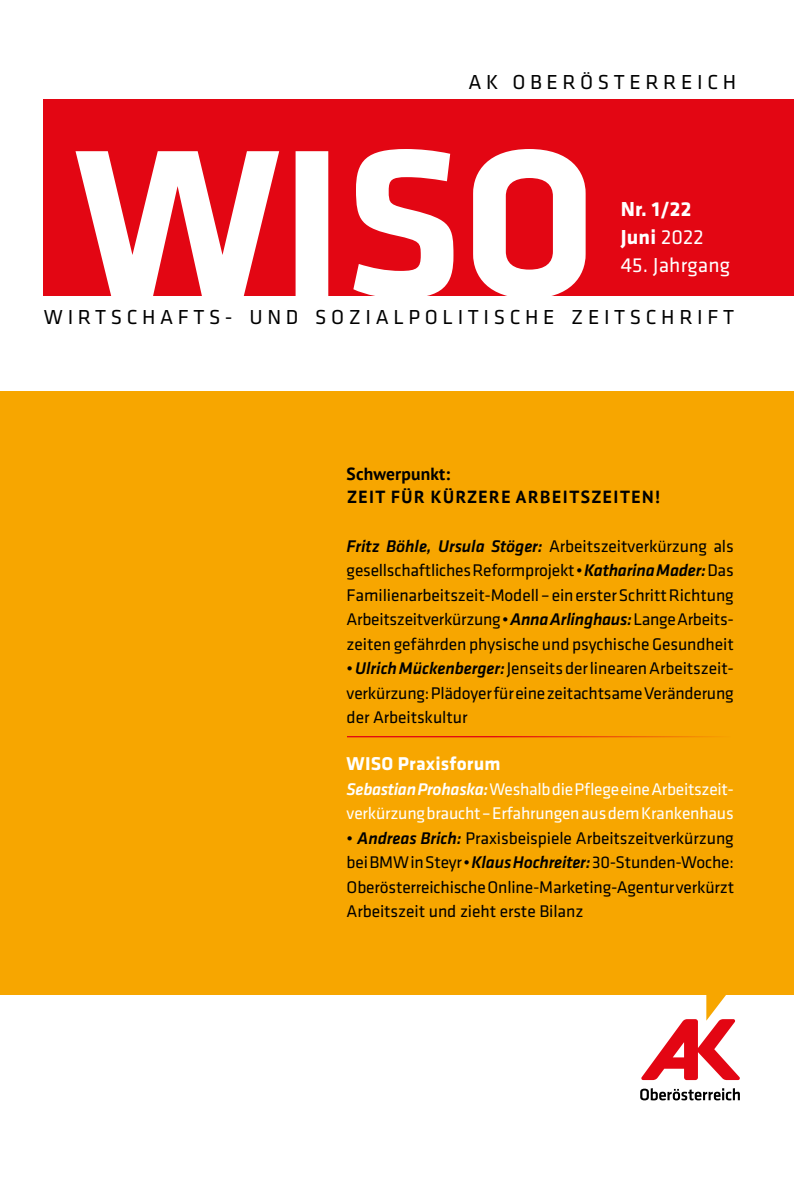
<style>
.page{position:relative;width:794px;height:1191px;background:#fff}
.page>*{position:absolute;margin:0;border:0;box-sizing:border-box;transform-origin:0 0}
.t1{font:21px "Klavika";letter-spacing:.22em;color:#000}
.t2{font:700 21px/28px "Klavika";letter-spacing:.01em;color:#fff}
.t3{font:21px "Klavika";letter-spacing:.01em;color:#fff}
.t4{font:700 19.25px "Klavika";letter-spacing:.01em;color:#fff}
.t5{font:17.5px/24.5px "Klavika";letter-spacing:-.005em;color:#000;text-align:justify}
.t6{font:17.5px/24.5px "Klavika";letter-spacing:-.01em;color:#fff}
.t7{font:700 17.5px/22.8px "PT Sans";letter-spacing:.09em;color:#000}
.s1{font-weight:400}
.s2{font-weight:500;font-style:italic}
</style>
<div class="page">
<div style="left:0;top:391px;width:794px;height:603px;background:#f7a600"></div>
<svg style="left:640px;top:1088px;width:100px;height:12px"></svg>
<hr style="left:347px;top:736px;width:384px;height:1px;background:#e30613">
<div style="left:44px;top:100px;width:750px;height:196px;background:#e30613"></div>
<svg style="left:76px;top:149px;width:509px;height:147px;fill:#fff"></svg>
<svg style="left:641px;top:994px;width:113px;height:86px"></svg>
<p class="t1" style="left:468px;top:69px;width:269px">AK OBERÖSTERREICH</p>
<p class="t2" style="left:621px;top:194px;width:84px">Nr. 1/22<br>Juni <span class="s1">2022</span></p>
<p class="t3" style="left:621px;top:251px;width:111px">45. Jahrgang</p>
<p class="t1" style="left:44px;top:303px;width:691px">WIRTSCHAFTS- UND SOZIALPOLITISCHE ZEITSCHRIFT</p>
<p class="t7" style="left:347px;top:462px;width:315px">Schwerpunkt:<br>ZEIT FÜR KÜRZERE ARBEITSZEITEN!</p>
<p class="t5" style="left:347px;top:533px;width:389px"><span class="s2">Fritz Böhle, Ursula Stöger:</span> Arbeitszeitverkürzung als gesellschaftliches Reformprojekt • <span class="s2">Katharina Mader:</span> Das Familienarbeitszeit-Modell – ein erster Schritt Richtung Arbeitszeitverkürzung • <span class="s2">Anna Arlinghaus:</span> Lange Arbeits&shy;zeiten gefährden physische und psychische Gesundheit</p>
<p class="t5" style="left:347px;top:655px;width:389px">• <span class="s2">Ulrich Mückenberger:</span> Jenseits der linearen Arbeitszeit&shy;verkürzung: Plädoyer für eine zeitachtsame Veränderung der Arbeitskultur</p>
<p class="t4" style="left:347px;top:750px;width:156px">WISO Praxisforum</p>
<p class="t6" style="left:347px;top:776px;width:389px"><span class="s2">Sebastian Prohaska:</span> Weshalb die Pflege eine Arbeitszeit&shy;verkürzung braucht – Erfahrungen aus dem Krankenhaus</p>
<p class="t5" style="left:347px;top:825px;width:389px">• <span class="s2">Andreas Brich:</span> Praxisbeispiele Arbeitszeitverkürzung bei BMW in Steyr • <span class="s2">Klaus Hochreiter:</span> 30-Stunden-Woche:<br>Oberösterreichische Online-Marketing-Agentur verkürzt Arbeitszeit und zieht erste Bilanz</p>
</div>
